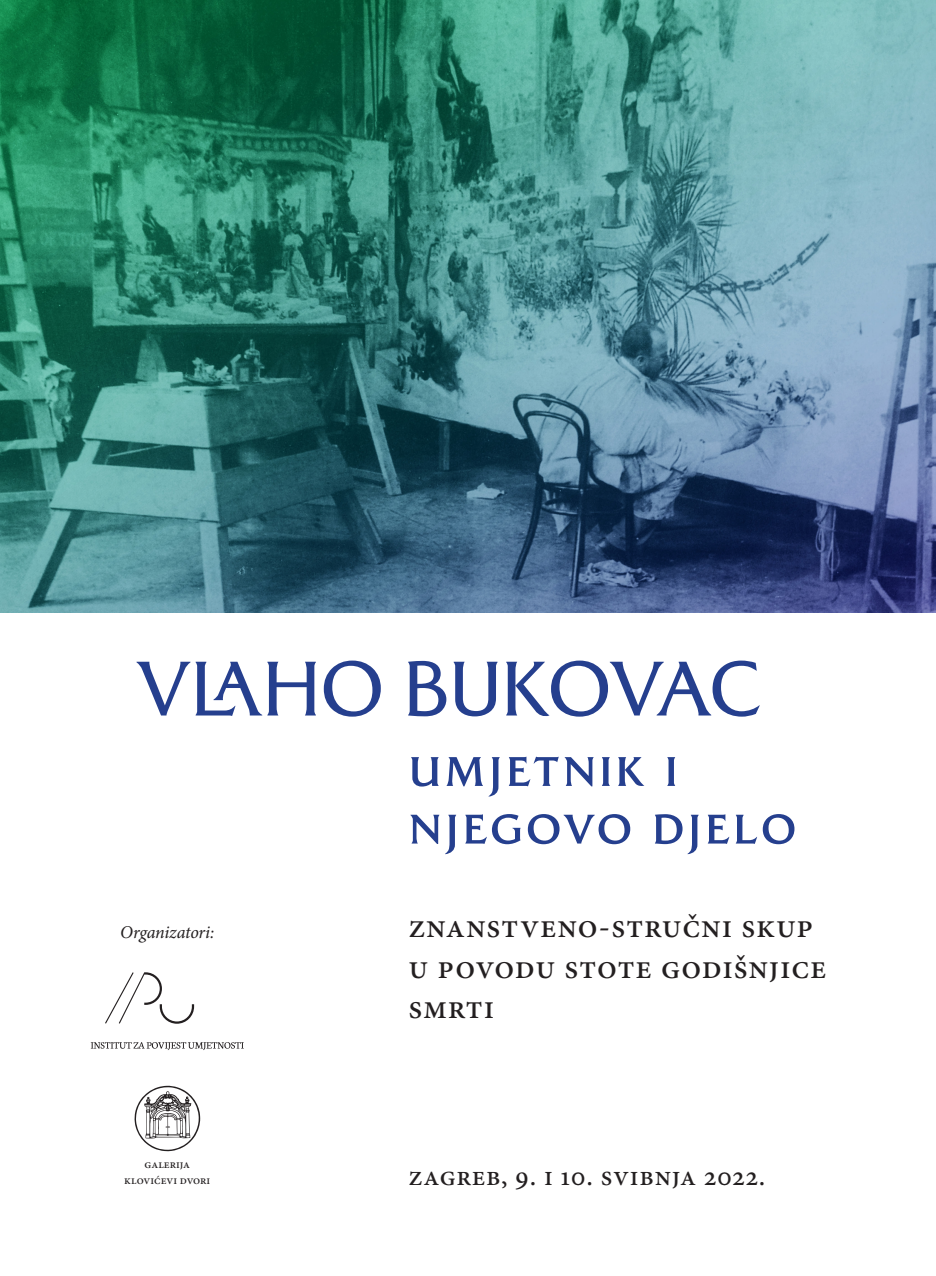
<style>
.page{position:relative;width:936px;height:1276px;background:#fff}
.page>*{position:absolute;margin:0;border:0;box-sizing:border-box;transform-origin:0 0}
.t1{font:76.8px "Majesty";letter-spacing:-.015em;color:#253f8e}
.t2{font:57.6px "Majesty";letter-spacing:.045em;color:#253f8e}
.t3{font:500 33.6px/40.4px "Minion Pro";letter-spacing:.025em;color:#231f20}
.t4{font:500 28px "Minion Pro";letter-spacing:.025em;color:#231f20}
.t5{font:italic 18px "Minion Pro";letter-spacing:-.015em;color:#231f20}
.t6{font:500 12px "Minion Pro";color:#231f20}
</style>
<div class="page">
<img style="left:0;top:0;width:935px;height:613px">
<svg style="left:105px;top:972px;width:89px;height:51px"></svg>
<svg style="left:91px;top:1042px;width:153px;height:8px"></svg>
<svg style="left:134px;top:1085px;width:66px;height:66px"></svg>
<p class="t1" style="left:136px;top:642px;width:628px">VLAHO BUKOVAC</p>
<p class="t2" style="left:408px;top:731px;width:271px">umjetnik i</p>
<p class="t2" style="left:408px;top:788px;width:389px">njegovo djelo</p>
<p class="t5" style="left:120px;top:920px;width:95px">Organizatori:</p>
<p class="t6" style="left:145px;top:1156px;width:47px">galerija</p>
<p class="t6" style="left:124px;top:1171px;width:87px">klovićevi dvori</p>
<p class="t3" style="left:408px;top:906px;width:420px">znanstveno-stručni skup u povodu stote godišnjice smrti</p>
<p class="t4" style="left:408px;top:1157px;width:358px">zagreb, 9. i 10. svibnja 2022.</p>
</div>
